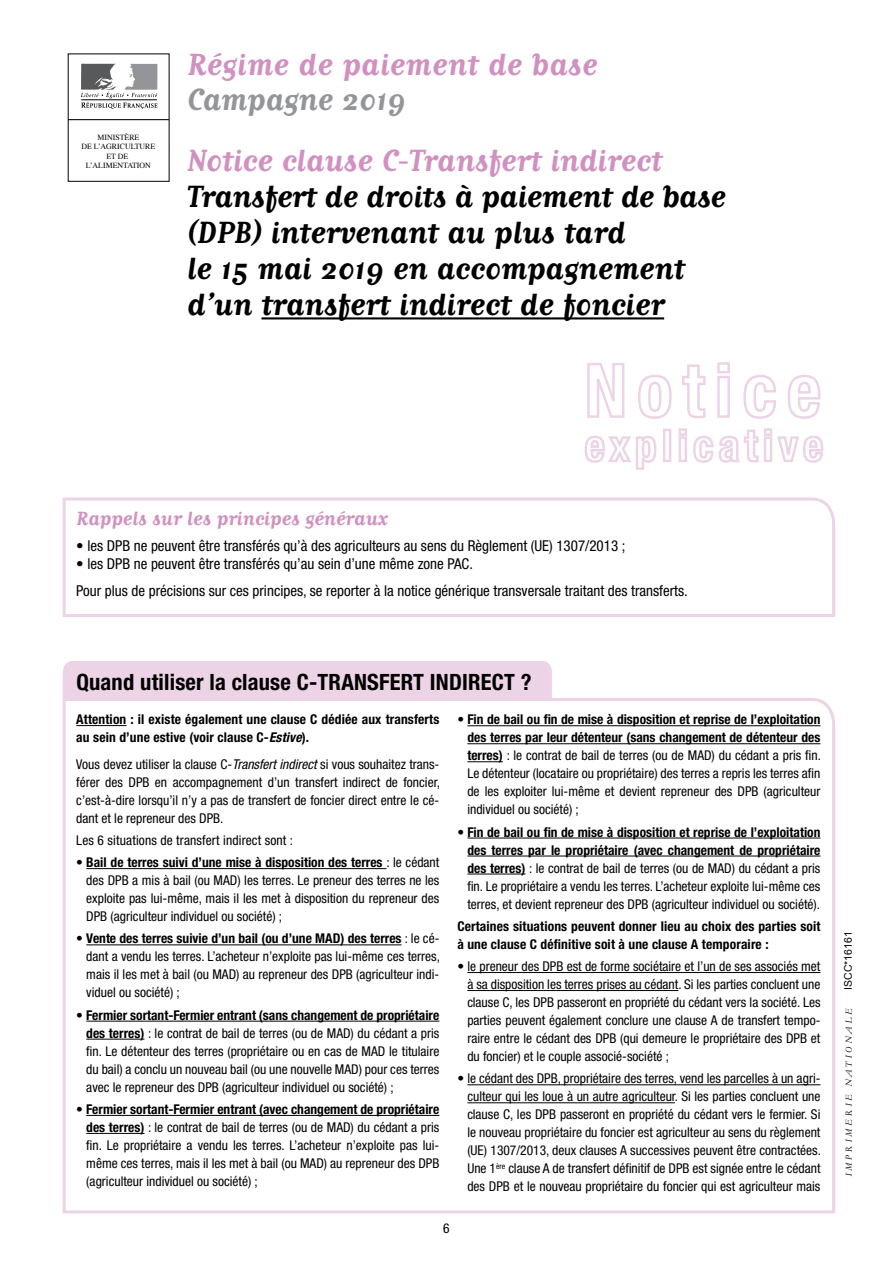
<style>
.page{position:relative;width:893px;height:1263px;background:#fff}
.page>*{position:absolute;margin:0;border:0;box-sizing:border-box;transform-origin:0 0}
.t1{font:700 36px/36px "Matrix Script";color:#000}
.t2{font:700 36px "Matrix Script";color:#d191c0}
.t3{font:700 36px "Matrix Script";color:#939598}
.t4{font:700 condensed 22.5px "Helvetica Neue";letter-spacing:.01em;color:#000}
.t5{font:700 22.5px "Matrix Script";color:#d191c0}
.t6{font:condensed 15px/26.5px "Helvetica Neue";color:#000}
.t7{font:condensed 13.5px/18px "Helvetica Neue";color:#000;text-align:justify}
.t8{font:700 condensed 13.5px/18px "Helvetica Neue";letter-spacing:.01em;color:#000}
.t9{font:10.5px "Arial";color:#000}
.t10{font:9px "Ligne Graphique";color:#000}
.t11{font:7.8px/9.3px "Times";color:#000;text-align:center}
.s1{font-style:italic}
.s2{font-weight:700}
</style>
<div class="page">
<svg style="left:587px;top:363px;width:38px;height:55px"></svg>
<svg style="left:638px;top:375px;width:34px;height:44px"></svg>
<svg style="left:682px;top:364px;width:24px;height:55px"></svg>
<svg style="left:717px;top:362px;width:13px;height:56px"></svg>
<svg style="left:743px;top:375px;width:33px;height:44px"></svg>
<svg style="left:787px;top:375px;width:34px;height:44px"></svg>
<svg style="left:584px;top:435px;width:73px;height:35px"></svg>
<div style="left:663px;top:429px;width:8px;height:33px;border:2px solid #edd3e6"></div>
<svg style="left:678px;top:428px;width:146px;height:35px"></svg>
<hr style="left:261px;top:317px;width:403px;height:2px;background:#000">
<div style="left:68px;top:119px;width:101px;height:63px;background:#fff;border:1px solid #000"></div>
<svg style="left:81px;top:64px;width:76px;height:45px"></svg>
<hr style="left:68px;top:119px;width:101px;height:1px;background:#000">
<svg style="left:62px;top:497px;width:773px;height:120px"></svg>
<svg style="left:62px;top:698px;width:773px;height:516px"></svg>
<hr style="left:76px;top:725px;width:50px;height:1px;background:#000">
<hr style="left:86px;top:868px;width:300px;height:1px;background:#000">
<hr style="left:86px;top:944px;width:316px;height:1px;background:#000">
<hr style="left:86px;top:1021px;width:353px;height:1px;background:#000">
<hr style="left:86px;top:1039px;width:58px;height:1px;background:#000">
<hr style="left:86px;top:1115px;width:353px;height:1px;background:#000">
<hr style="left:86px;top:1133px;width:58px;height:1px;background:#000">
<hr style="left:467px;top:725px;width:353px;height:1px;background:#000">
<hr style="left:467px;top:743px;width:353px;height:1px;background:#000">
<hr style="left:467px;top:761px;width:36px;height:1px;background:#000">
<hr style="left:467px;top:838px;width:353px;height:1px;background:#000">
<hr style="left:467px;top:856px;width:353px;height:1px;background:#000">
<hr style="left:467px;top:874px;width:59px;height:1px;background:#000">
<hr style="left:467px;top:972px;width:353px;height:1px;background:#000">
<hr style="left:467px;top:990px;width:211px;height:1px;background:#000">
<hr style="left:467px;top:1084px;width:353px;height:1px;background:#000">
<hr style="left:467px;top:1102px;width:208px;height:1px;background:#000">
<div style="left:62px;top:661px;width:493px;height:42px;background:#edd3e6"></div>
<p class="t11" style="left:81px;top:132px;width:75px">MINISTÈRE<br>DE L’AGRICULTURE<br>ET DE<br>L’ALIMENTATION</p>
<h1 class="t2" style="left:187px;top:47px;width:412px">Régime de paiement de base</h1>
<h1 class="t3" style="left:187px;top:81px;width:220px">Campagne 2019</h1>
<h1 class="t2" style="left:187px;top:143px;width:476px">Notice clause C-Transfert indirect</h1>
<h1 class="t1" style="left:187px;top:178px;width:540px">Transfert de droits à paiement de base (DPB) intervenant au plus tard<br>le 15 mai 2019 en accompagnement d’un transfert indirect de foncier</h1>
<h2 class="t5" style="left:76px;top:507px;width:313px">Rappels sur les principes généraux</h2>
<p class="t6" style="left:76px;top:533px;width:551px">• les DPB ne peuvent être transférés qu’à des agriculteurs au sens du Règlement (UE) 1307/2013 ;</p>
<p class="t6" style="left:76px;top:551px;width:613px">• les DPB ne peuvent être transférés qu’au sein d’une même zone PAC.<br>Pour plus de précisions sur ces principes, se reporter à la notice générique transversale traitant des transferts.</p>
<h2 class="t4" style="left:76px;top:668px;width:255px">Quand utiliser la clause C-TRANSF</h2>
<h2 class="t4" style="left:390px;top:668px;width:51px">ERT INDIR</h2>
<h2 class="t4" style="left:481px;top:668px;width:52px">ECT ?</h2>
<p class="t8" style="left:76px;top:710px;width:364px">Attention : il existe également une clause C dédiée aux transferts au sein d’une estive (voir clause C-<span class="s1">Estive</span>).</p>
<p class="t7" style="left:76px;top:755px;width:365px">Vous devez utiliser la clause C-<span class="s1">Transfert indirect</span> si vous souhaitez trans&shy;férer des DPB en accompagnement d’un transfert indirect de foncier, c’est-à-dire lorsqu’il n’y a pas de transfert de foncier direct entre le cé&shy;dant et le repreneur des DPB.</p>
<p class="t7" style="left:76px;top:831px;width:218px">Les 6 situations de transfert indirect sont :</p>
<p class="t7" style="left:86px;top:853px;width:355px;text-indent:-10px">• <span class="s2">Bail de terres suivi d’une mise à disposition des terres</span> : le cédant des DPB a mis à bail (ou MAD) les terres. Le preneur des terres ne les exploite pas lui-même, mais il les met à disposition du repreneur des DPB (agriculteur individuel ou société) ;</p>
<p class="t7" style="left:86px;top:930px;width:355px;text-indent:-10px">• <span class="s2">Vente des terres suivie d’un bail (ou d’une MAD) des terres</span> : le cé&shy;dant a vendu les terres. L’acheteur n’exploite pas lui-même ces terres, mais il les met à bail (ou MAD) au repreneur des DPB (agriculteur indi&shy;viduel ou société) ;</p>
<p class="t7" style="left:86px;top:1006px;width:355px;text-indent:-10px">• <span class="s2">Fermier sortant-Fermier entrant (sans changement de propriétaire des terres)</span> : le contrat de bail de terres (ou de MAD) du cédant a pris fin. Le détenteur des terres (propriétaire ou en cas de MAD le titulaire du bail) a conclu un nouveau bail (ou une nouvelle MAD) pour ces terres avec le repreneur des DPB (agriculteur individuel ou société) ;</p>
<p class="t7" style="left:86px;top:1100px;width:355px;text-indent:-10px">• <span class="s2">Fermier sortant-Fermier entrant (avec changement de propriétaire des terres)</span> : le contrat de bail de terres (ou de MAD) du cédant a pris fin. Le propriétaire a vendu les terres. L’acheteur n’exploite pas lui&shy;même ces terres, mais il les met à bail (ou MAD) au repreneur des DPB (agriculteur individuel ou société) ;</p>
<p class="t7" style="left:467px;top:710px;width:355px;text-indent:-10px">• <span class="s2">Fin de bail ou fin de mise à disposition et reprise de l’exploitation des terres par leur détenteur (sans changement de détenteur des terres)</span> : le contrat de bail de terres (ou de MAD) du cédant a pris fin.<br>Le détenteur (locataire ou propriétaire) des terres a repris les terres afin de les exploiter lui-même et devient repreneur des DPB (agriculteur individuel ou société) ;</p>
<p class="t7" style="left:467px;top:823px;width:355px;text-indent:-10px">• <span class="s2">Fin de bail ou fin de mise à disposition et reprise de l’exploitation des terres par le propriétaire (avec changement de propriétaire des terres)</span> : le contrat de bail de terres (ou de MAD) du cédant a pris fin. Le propriétaire a vendu les terres. L’acheteur exploite lui-même ces terres, et devient repreneur des DPB (agriculteur individuel ou société).</p>
<p class="t8" style="left:457px;top:917px;width:365px">Certaines situations peuvent donner lieu au choix des parties soit à une clause C définitive soit à une clause A temporaire :</p>
<p class="t7" style="left:467px;top:957px;width:355px;text-indent:-10px">• le preneur des DPB est de forme sociétaire et l’un de ses associés met à sa disposition les terres prises au cédant. Si les parties concluent une clause C, les DPB passeront en propriété du cédant vers la société. Les parties peuvent également conclure une clause A de transfert tempo&shy;raire entre le cédant des DPB (qui demeure le propriétaire des DPB et du foncier) et le couple associé-société ;</p>
<p class="t7" style="left:467px;top:1069px;width:355px;text-indent:-10px">• le cédant des DPB, propriétaire des terres, vend les parcelles à un agri&shy;culteur qui les loue à un autre agriculteur. Si les parties concluent une clause C, les DPB passeront en propriété du cédant vers le fermier. Si le nouveau propriétaire du foncier est agriculteur au sens du règlement (UE) 1307/2013, deux clauses A successives peuvent être contractées.<br>Une 1<sup>ère</sup> clause A de transfert définitif de DPB est signée entre le cédant des DPB et le nouveau propriétaire du foncier qui est agriculteur mais</p>
<p class="t7" style="left:443px;top:1219px;width:8px">6</p>
<p class="t9" style="left:841px;top:990px;width:60px;rotate:-90deg">ISCC*16161</p>
<p class="t10" style="left:844px;top:1177px;width:171px;rotate:-90deg">IMPRIMERIE NATIONALE</p>
</div>
